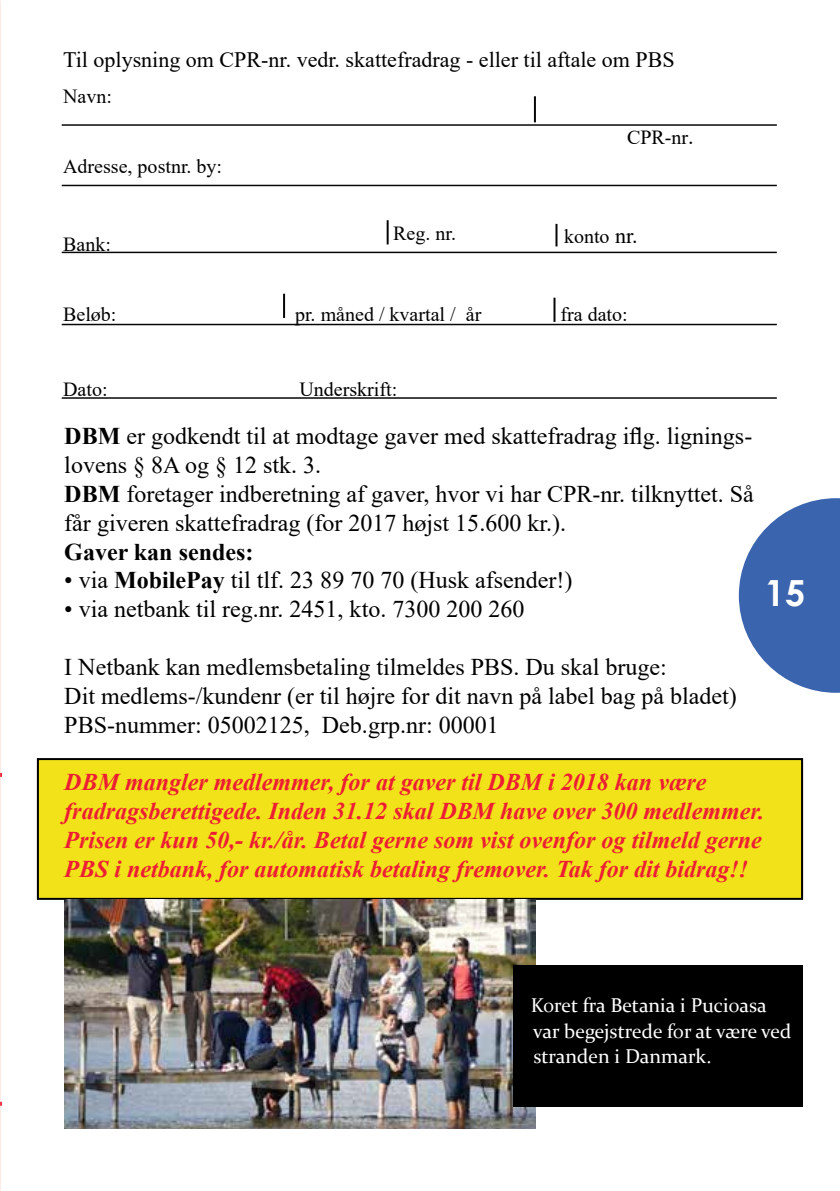
<style>
.page{position:relative;width:840px;height:1191px;background:#fff}
.page>*{position:absolute;margin:0;border:0;box-sizing:border-box;transform-origin:0 0}
.t1{font:700 36px "Century Gothic";color:#fff}
.t2{font:24px/28.8px "Times New Roman";color:#000}
.t3{font:italic 700 24px/28.8px "Times New Roman";color:#ed1d34}
.t4{font:700 24px "Times New Roman";color:#000}
.t5{font:22px "Times New Roman";color:#000}
.t6{font:20px "Times New Roman";color:#000}
.t7{font:20px/25.4px "Constantia";color:#fff}
.s1{font-size:22px}
.s2{font-weight:700}
</style>
<div class="page">
<div style="left:38px;top:759px;width:763px;height:140px;background:#f2e219"></div>
<div style="left:37px;top:758px;width:765px;height:142px;border:2px solid #000"></div>
<svg style="left:738px;top:498px;width:101px;height:195px"></svg>
<hr style="left:533px;top:96px;width:2px;height:26px;background:#000">
<hr style="left:386px;top:220px;width:2px;height:24px;background:#000">
<hr style="left:62px;top:324px;width:714px;height:1px;background:#000">
<hr style="left:62px;top:397px;width:714px;height:2px;background:#000">
<hr style="left:62px;top:252px;width:714px;height:1px;background:#000">
<hr style="left:62px;top:185px;width:714px;height:1px;background:#000">
<hr style="left:62px;top:124px;width:714px;height:2px;background:#000">
<hr style="left:555px;top:224px;width:2px;height:22px;background:#000">
<hr style="left:553px;top:298px;width:2px;height:24px;background:#000">
<hr style="left:283px;top:294px;width:2px;height:24px;background:#000">
<img style="left:64px;top:900px;width:471px;height:228px">
<div style="left:513px;top:965px;width:289px;height:142px;background:#000"></div>
<p class="t5" style="left:63px;top:45px;width:612px">Til oplysning om CPR-nr. vedr. skattefradrag - eller til aftale om PBS</p>
<p class="t6" style="left:63px;top:82px;width:50px">Navn:</p>
<p class="t6" style="left:63px;top:153px;width:160px">Adresse, postnr. by:</p>
<p class="t6" style="left:63px;top:230px;width:49px">Bank:</p>
<p class="t6" style="left:626px;top:123px;width:68px">CPR-nr<span class="s1">.</span></p>
<p class="t6" style="left:393px;top:220px;width:64px">Reg. nr.</p>
<p class="t6" style="left:563px;top:222px;width:75px">konto <span class="s1">nr.</span></p>
<p class="t6" style="left:63px;top:300px;width:55px">Beløb:</p>
<p class="t6" style="left:295px;top:300px;width:188px">pr. måned / kvartal / år</p>
<p class="t6" style="left:560px;top:300px;width:69px">fra dato:</p>
<p class="t6" style="left:63px;top:375px;width:46px">Dato:</p>
<p class="t6" style="left:299px;top:375px;width:99px">Underskrift:</p>
<p class="t2" style="left:64px;top:421px;width:690px"><span class="s2">DBM</span> er godkendt til at modtage gaver med skattefradrag iflg. lignings&shy;lovens § 8A og § 12 stk. 3.<br><span class="s2">DBM</span> foretager indberetning af gaver, hvor vi har CPR-nr. tilknyttet. Så får giveren skattefradrag (for 2017 højst 15.600 kr.).</p>
<p class="t4" style="left:64px;top:534px;width:190px">Gaver kan sendes:</p>
<p class="t2" style="left:64px;top:565px;width:509px">• via <span class="s2">MobilePay</span> til tlf. 23 89 70 70 (Husk afsender!)</p>
<p class="t2" style="left:64px;top:594px;width:461px">• via netbank til reg.nr. 2451, kto. 7300 200 260</p>
<p class="t2" style="left:64px;top:651px;width:673px">I Netbank kan medlemsbetaling tilmeldes PBS. Du skal bruge:<br>Dit medlems-/kundenr (er til højre for dit navn på label bag på bladet)<br>PBS-nummer: 05002125, Deb.grp.nr: 00001</p>
<p class="t3" style="left:64px;top:767px;width:701px">DBM mangler medlemmer, for at gaver til DBM i 2018 kan være fradragsberettigede. Inden 31.12 skal DBM have over 300 medlemmer.<br>Prisen er kun 50,- kr./år. Betal gerne som vist ovenfor og tilmeld gerne PBS i netbank, for automatisk betaling fremover. Tak for dit bidrag!!</p>
<h1 class="t1" style="left:764px;top:565px;width:42px">15</h1>
<p class="t7" style="left:530px;top:991px;width:262px">Koret fra Betania i Pucioasa var begejstrede for at være ved stranden i Danmark.</p>
</div>
